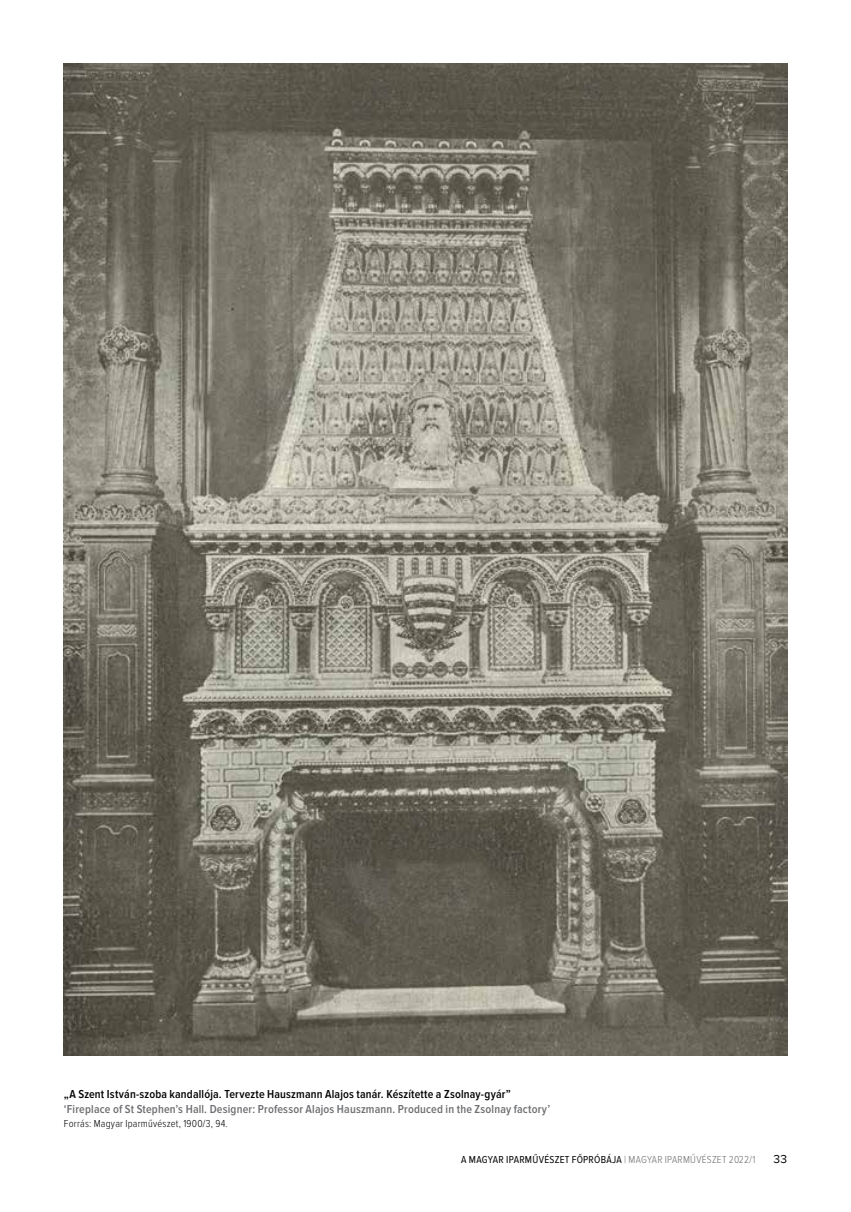
<style>
.page{position:relative;width:851px;height:1212px;background:#fff}
.page>*{position:absolute;margin:0;border:0;box-sizing:border-box;transform-origin:0 0}
.t1{font:600 12px "Proxima Nova Cond";letter-spacing:.015em;color:#6d6e71}
.t2{font:600 12px "Proxima Nova Cond";letter-spacing:.015em;color:#000}
.t3{font:12px "Proxima Nova";color:#000}
.t4{font:10.5px "Proxima Nova Cond";letter-spacing:.025em;color:#000}
.t5{font:300 10.5px "Proxima Nova Cond";letter-spacing:.025em;color:#000}
.s1{font-weight:300;color:#6d6e71}
</style>
<div class="page">
<img style="left:64px;top:64px;width:723px;height:991px">
<p class="t2" style="left:64px;top:1088px;width:448px">„A Szent István-szoba kandallója. Tervezte Hauszmann Alajos tanár. Készítette a Zsolnay-gyár”</p>
<p class="t1" style="left:64px;top:1103px;width:488px">‘Fireplace of St Stephen’s Hall. Designer: Professor Alajos Hauszmann. Produced in the Zsolnay factory’</p>
<p class="t5" style="left:64px;top:1117px;width:165px">Forrás: Magyar Iparművészet, 1900/3, 94.</p>
<p class="t4" style="left:461px;top:1153px;width:295px">A MAGYAR IPARMŰVÉSZET FŐPRÓBÁJA <span class="s1">| MAGYAR IPARMŰVÉSZET 2022/1</span></p>
<p class="t3" style="left:773px;top:1152px;width:15px">33</p>
</div>
